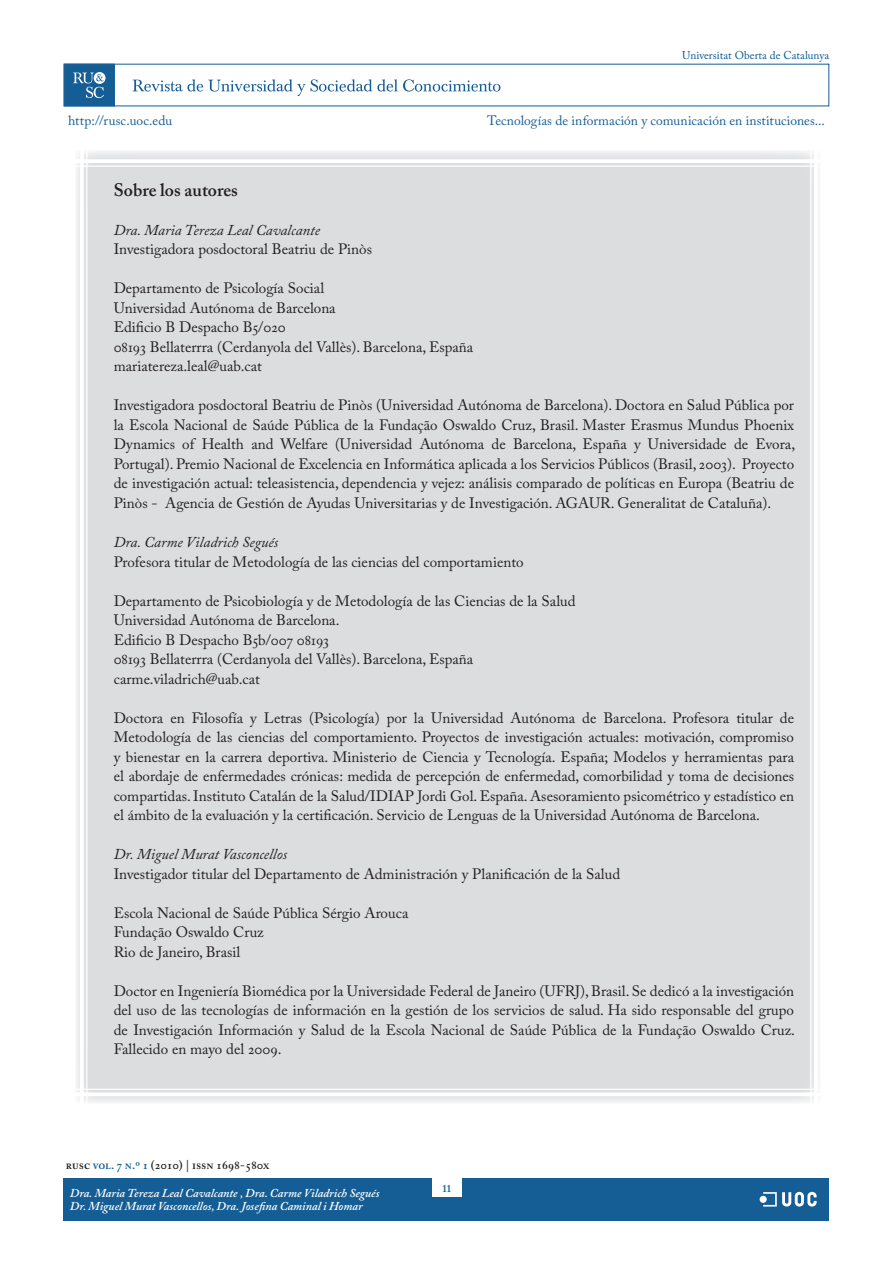
<style>
.page{position:relative;width:893px;height:1263px;background:#fff}
.page>*{position:absolute;margin:0;border:0;box-sizing:border-box;transform-origin:0 0}
.t1{font:600 18px "Adobe Caslon Pro";color:#231f20}
.t2{font:15px/19.5px "Adobe Caslon Pro";color:#231f20}
.t3{font:italic 15px "Adobe Caslon Pro";color:#231f20}
.t4{font:13.5px "Adobe Caslon Pro";letter-spacing:.01em;color:#155d95}
.t5{font:italic 600 12px/13.5px "Adobe Caslon Pro";color:#fff}
.t6{font:600 12px "Adobe Caslon Pro";color:#231f20}
.t7{font:11.25px "Adobe Caslon Pro";color:#085b92}
.t8{font:600 10.5px "Adobe Caslon Pro";color:#155d95}
.s1{color:#155d95}
</style>
<div class="page">
<div style="left:64px;top:64px;width:51px;height:42px;background:#155d95"></div>
<svg style="left:94px;top:72px;width:12px;height:12px"></svg>
<svg style="left:73px;top:73px;width:31px;height:25px"></svg>
<svg style="left:133px;top:79px;width:367px;height:17px"></svg>
<div style="left:64px;top:1178px;width:765px;height:42px;background:#155d95"></div>
<div style="left:432px;top:1159px;width:30px;height:37px;background:#fff"></div>
<div style="left:760px;top:1196px;width:7px;height:7px;background:#fff;border-radius:50%"></div>
<svg style="left:763px;top:1192px;width:54px;height:14px"></svg>
<div style="left:75px;top:150px;width:745px;height:953px;background:#dcdddf"></div>
<hr style="left:86px;top:145px;width:2px;height:982px;background:#fff">
<hr style="left:80px;top:145px;width:4px;height:982px;background:#fff">
<hr style="left:65px;top:1089px;width:775px;height:1px;background:#fff">
<svg style="left:75px;top:1092px;width:745px;height:4px;background:#fafbfb"></svg>
<hr style="left:810px;top:140px;width:1px;height:987px;background:#fff">
<hr style="left:814px;top:140px;width:4px;height:987px;background:#fff">
<hr style="left:67px;top:165px;width:776px;height:2px;background:#fff">
<hr style="left:67px;top:159px;width:776px;height:4px;background:#fff">
<p class="t4" style="left:68px;top:112px;width:106px">http://rusc.uoc.edu</p>
<p class="t7" style="left:682px;top:48px;width:149px">Universitat Oberta de Catalunya</p>
<p class="t4" style="left:487px;top:112px;width:339px">Tecnologías de información y comunicación en instituciones...</p>
<p class="t1" style="left:114px;top:179px;width:126px">Sobre los autores</p>
<p class="t3" style="left:114px;top:221px;width:208px">Dra. Maria Tereza Leal Cavalcante</p>
<p class="t2" style="left:114px;top:240px;width:260px">Investigadora posdoctoral Beatriu de Pinòs</p>
<p class="t2" style="left:114px;top:279px;width:361px">Departamento de Psicología Social<br>Universidad Autónoma de Barcelona<br>Edificio B Despacho B5/020<br>08193 Bellaterrra (Cerdanyola del Vallès). Barcelona, España mariatereza.leal@uab.cat</p>
<p class="t2" style="left:114px;top:396px;width:683px;text-align:justify">Investigadora posdoctoral Beatriu de Pinòs (Universidad Autónoma de Barcelona). Doctora en Salud Pública por la Escola Nacional de Saúde Pública de la Fundação Oswaldo Cruz, Brasil. Master Erasmus Mundus Phoenix Dynamics of Health and Welfare (Universidad Autónoma de Barcelona, España y Universidade de Evora, Portugal). Premio Nacional de Excelencia en Informática aplicada a los Servicios Públicos (Brasil, 2003). Proyecto de investigación actual: teleasistencia, dependencia y vejez: análisis comparado de políticas en Europa (Beatriu de Pinòs - Agencia de Gestión de Ayudas Universitarias y de Investigación. AGAUR. Generalitat de Cataluña).</p>
<p class="t3" style="left:114px;top:533px;width:166px">Dra. Carme Viladrich Segués</p>
<p class="t2" style="left:114px;top:552px;width:411px">Profesora titular de Metodología de las ciencias del comportamiento</p>
<p class="t2" style="left:114px;top:591px;width:463px">Departamento de Psicobiología y de Metodología de las Ciencias de la Salud Universidad Autónoma de Barcelona.<br>Edificio B Despacho B5b/007 08193<br>08193 Bellaterrra (Cerdanyola del Vallès). Barcelona, España carme.viladrich@uab.cat</p>
<p class="t2" style="left:114px;top:708px;width:682px;text-align:justify">Doctora en Filosofía y Letras (Psicología) por la Universidad Autónoma de Barcelona. Profesora titular de Metodología de las ciencias del comportamiento. Proyectos de investigación actuales: motivación, compromiso y bienestar en la carrera deportiva. Ministerio de Ciencia y Tecnología. España; Modelos y herramientas para el abordaje de enfermedades crónicas: medida de percepción de enfermedad, comorbilidad y toma de decisiones compartidas. Instituto Catalán de la Salud/IDIAP Jordi Gol. España. Asesoramiento psicométrico y estadístico en el ámbito de la evaluación y la certificación. Servicio de Lenguas de la Universidad Autónoma de Barcelona.</p>
<p class="t3" style="left:114px;top:845px;width:175px">Dr. Miguel Murat Vasconcellos</p>
<p class="t2" style="left:114px;top:864px;width:508px">Investigador titular del Departamento de Administración y Planificación de la Salud</p>
<p class="t2" style="left:114px;top:903px;width:296px">Escola Nacional de Saúde Pública Sérgio Arouca<br>Fundação Oswaldo Cruz<br>Rio de Janeiro, Brasil</p>
<p class="t2" style="left:114px;top:981px;width:683px;text-align:justify">Doctor en Ingeniería Biomédica por la Universidade Federal de Janeiro (UFRJ), Brasil. Se dedicó a la investigación del uso de las tecnologías de información en la gestión de los servicios de salud. Ha sido responsable del grupo de Investigación Información y Salud de la Escola Nacional de Saúde Pública de la Fundação Oswaldo Cruz.<br>Fallecido en mayo del 2009.</p>
<p class="t6" style="left:66px;top:1157px;width:205px">rusc <span class="s1">vol. 7 n.º 1</span> (2010) | issn 1698-580x</p>
<p class="t5" style="left:70px;top:1186px;width:311px">Dra. Maria Tereza Leal Cavalcante , Dra. Carme Viladrich Segués<br>Dr. Miguel Murat Vasconcellos, Dra. Josefina Caminal i Homar</p>
<p class="t8" style="left:442px;top:1182px;width:10px">11</p>
</div>
